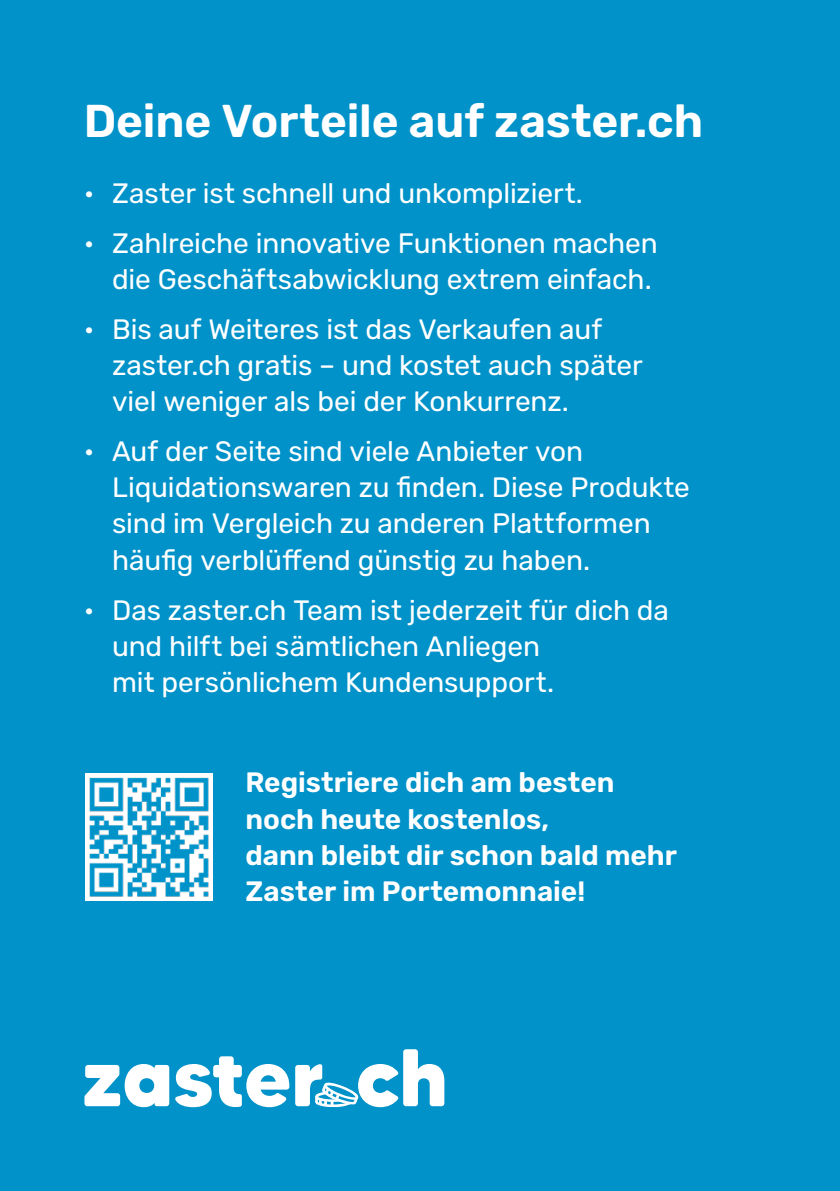
<style>
.page{position:relative;width:840px;height:1191px;background:#fff}
.page>*{position:absolute;margin:0;border:0;box-sizing:border-box;transform-origin:0 0}
.t1{font:600 46px "Rubik";letter-spacing:-.005em;color:#fff}
.t2{font:28px/36px "Rubik";letter-spacing:-.005em;color:#fff}
.t3{font:600 28px/36px "Rubik";color:#fff}
</style>
<div class="page">
<div style="left:0;top:0;width:839px;height:1191px;background:#0092c8"></div>
<img style="left:85px;top:773px;width:128px;height:127px">
<svg style="left:84px;top:1064px;width:85px;height:43px"></svg>
<svg style="left:175px;top:1049px;width:269px;height:58px"></svg>
<h1 class="t1" style="left:84px;top:95px;width:620px">Deine Vorteile auf zaster.ch</h1>
<p class="t2" style="left:84px;top:176px;width:500px">• Zaster ist schnell und unkompliziert.</p>
<p class="t2" style="left:84px;top:226px;width:575px;text-align:right">• Zahlreiche innovative Funktionen machen die Geschäftsabwicklung extrem einfach.</p>
<p class="t2" style="left:112px;top:312px;width:532px;text-indent:-28px">• Bis auf Weiteres ist das Verkaufen auf zaster.ch gratis – und kostet auch später viel weniger als bei der Konkurrenz.</p>
<p class="t2" style="left:112px;top:434px;width:579px;text-indent:-28px">• Auf der Seite sind viele Anbieter von Liquidationswaren zu finden. Diese Produkte sind im Vergleich zu anderen Plattformen häufig verblüffend günstig zu haben.</p>
<p class="t2" style="left:112px;top:592px;width:558px;text-indent:-28px">• Das zaster.ch Team ist jederzeit für dich da und hilft bei sämtlichen Anliegen<br>mit persönlichem Kundensupport.</p>
<p class="t3" style="left:245px;top:765px;width:433px">Registriere dich am besten noch heute kostenlos,<br>dann bleibt dir schon bald mehr<br>Zaster im Portemonnaie!</p>
</div>
